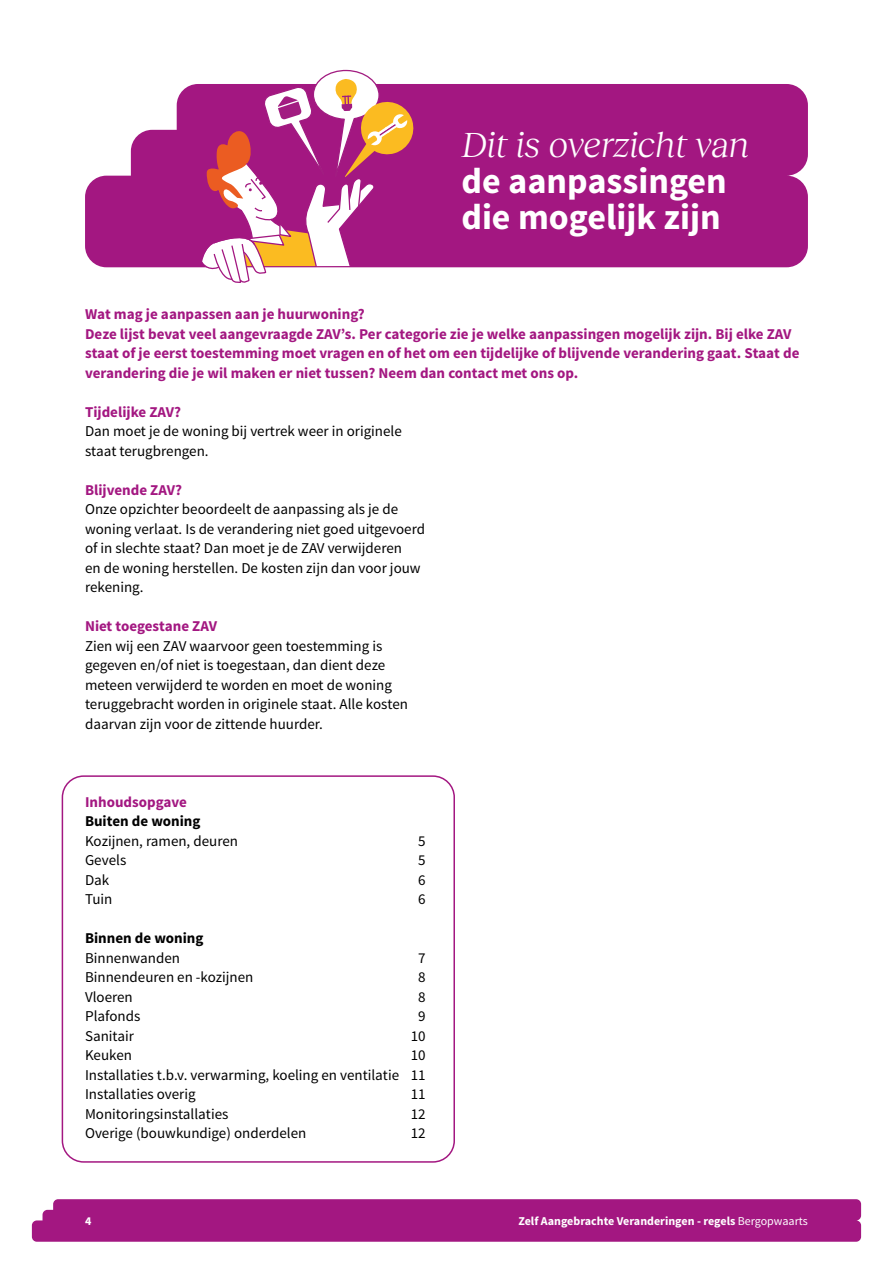
<style>
.page{position:relative;width:893px;height:1263px;background:#fff}
.page>*{position:absolute;margin:0;border:0;box-sizing:border-box;transform-origin:0 0}
.t1{font:700 36px "Source Sans Pro";color:#fff}
.t2{font:italic 36px "Reckless Neue";color:#fff}
.Bodytekst{font:15px/19.5px "Source Sans Pro";color:#000}
.Bodytekst_inleiding{font:700 15px/19.5px "Source Sans Pro";color:#a31781}
.Bodytekst_inleiding-2{font:700 15px "Source Sans Pro";color:#000}
.t3{font:700 12px "Source Sans Pro";color:#fff}
.s1{font-weight:400}
</style>
<div class="page">
<div style="left:32px;top:1199px;width:829px;height:43px;background:#a31781"></div>
<svg style="left:85px;top:84px;width:723px;height:183px;background:#aa298a"></svg>
<svg style="left:192px;top:70px;width:224px;height:213px"></svg>
<div style="left:62px;top:775px;width:393px;height:388px;border:2px solid #a31781;border-radius:21px"></div>
<p class="t2" style="left:461px;top:119px;width:290px">Dit is overzicht van</p>
<p class="t1" style="left:461px;top:158px;width:267px">de aanpassingen</p>
<p class="t1" style="left:461px;top:194px;width:261px">die mogelijk zijn</p>
<p class="Bodytekst_inleiding" style="left:85px;top:305px;width:281px">Wat mag je aanpassen aan je huurwoning?</p>
<p class="Bodytekst_inleiding" style="left:85px;top:324px;width:716px">Deze lijst bevat veel aangevraagde ZAV’s. Per categorie zie je welke aanpassingen mogelijk zijn. Bij elke ZAV staat of je eerst toestemming moet vragen en of het om een tijdelijke of blijvende verandering gaat. Staat de verandering die je wil maken er niet tussen? Neem dan contact met ons op.</p>
<p class="Bodytekst_inleiding" style="left:85px;top:402px;width:98px">Tijdelijke ZAV?</p>
<p class="Bodytekst" style="left:85px;top:422px;width:318px">Dan moet je de woning bij vertrek weer in originele staat terugbrengen.</p>
<p class="Bodytekst_inleiding" style="left:85px;top:480px;width:98px">Blijvende ZAV?</p>
<p class="Bodytekst" style="left:85px;top:500px;width:341px">Onze opzichter beoordeelt de aanpassing als je de woning verlaat. Is de verandering niet goed uitgevoerd of in slechte staat? Dan moet je de ZAV verwijderen<br>en de woning herstellen. De kosten zijn dan voor jouw rekening.</p>
<p class="Bodytekst_inleiding" style="left:85px;top:617px;width:133px">Niet toegestane ZAV</p>
<p class="Bodytekst" style="left:85px;top:636px;width:324px">Zien wij een ZAV waarvoor geen toestemming is gegeven en/of niet is toegestaan, dan dient deze meteen verwijderd te worden en moet de woning teruggebracht worden in originele staat. Alle kosten daarvan zijn voor de zittende huurder.</p>
<p class="Bodytekst_inleiding" style="left:85px;top:792px;width:103px">Inhoudsopgave</p>
<p class="Bodytekst_inleiding-2" style="left:85px;top:811px;width:117px">Buiten de woning</p>
<p class="Bodytekst" style="left:85px;top:831px;width:154px">Kozijnen, ramen, deuren</p>
<p class="Bodytekst" style="left:418px;top:831px;width:9px">5</p>
<p class="Bodytekst" style="left:85px;top:851px;width:43px">Gevels</p>
<p class="Bodytekst" style="left:418px;top:851px;width:9px">5</p>
<p class="Bodytekst" style="left:85px;top:870px;width:26px">Dak</p>
<p class="Bodytekst" style="left:418px;top:870px;width:9px">6</p>
<p class="Bodytekst" style="left:85px;top:890px;width:29px">Tuin</p>
<p class="Bodytekst" style="left:418px;top:890px;width:9px">6</p>
<p class="Bodytekst_inleiding-2" style="left:85px;top:928px;width:120px">Binnen de woning</p>
<p class="Bodytekst" style="left:85px;top:948px;width:97px">Binnenwanden</p>
<p class="Bodytekst" style="left:418px;top:948px;width:9px">7</p>
<p class="Bodytekst" style="left:85px;top:968px;width:170px">Binnendeuren en -kozijnen</p>
<p class="Bodytekst" style="left:418px;top:968px;width:9px">8</p>
<p class="Bodytekst" style="left:85px;top:987px;width:49px">Vloeren</p>
<p class="Bodytekst" style="left:418px;top:987px;width:9px">8</p>
<p class="Bodytekst" style="left:85px;top:1007px;width:57px">Plafonds</p>
<p class="Bodytekst" style="left:418px;top:1007px;width:9px">9</p>
<p class="Bodytekst" style="left:85px;top:1026px;width:50px">Sanitair</p>
<p class="Bodytekst" style="left:411px;top:1026px;width:16px">10</p>
<p class="Bodytekst" style="left:85px;top:1046px;width:48px">Keuken</p>
<p class="Bodytekst" style="left:411px;top:1046px;width:16px">10</p>
<p class="Bodytekst" style="left:85px;top:1065px;width:342px">Installaties t.b.v. verwarming, koeling en ventilatie 11</p>
<p class="Bodytekst" style="left:85px;top:1085px;width:112px">Installaties overig</p>
<p class="Bodytekst" style="left:411px;top:1085px;width:16px">11</p>
<p class="Bodytekst" style="left:85px;top:1104px;width:145px">Monitoringsinstallaties</p>
<p class="Bodytekst" style="left:411px;top:1104px;width:16px">12</p>
<p class="Bodytekst" style="left:85px;top:1124px;width:223px">Overige (bouwkundige) onderdelen</p>
<p class="Bodytekst" style="left:411px;top:1124px;width:16px">12</p>
<p class="t3" style="left:85px;top:1213px;width:8px">4</p>
<p class="t3" style="left:518px;top:1213px;width:291px">Zelf Aangebrachte Veranderingen - regels <span class="s1">Bergopwaarts</span></p>
</div>
